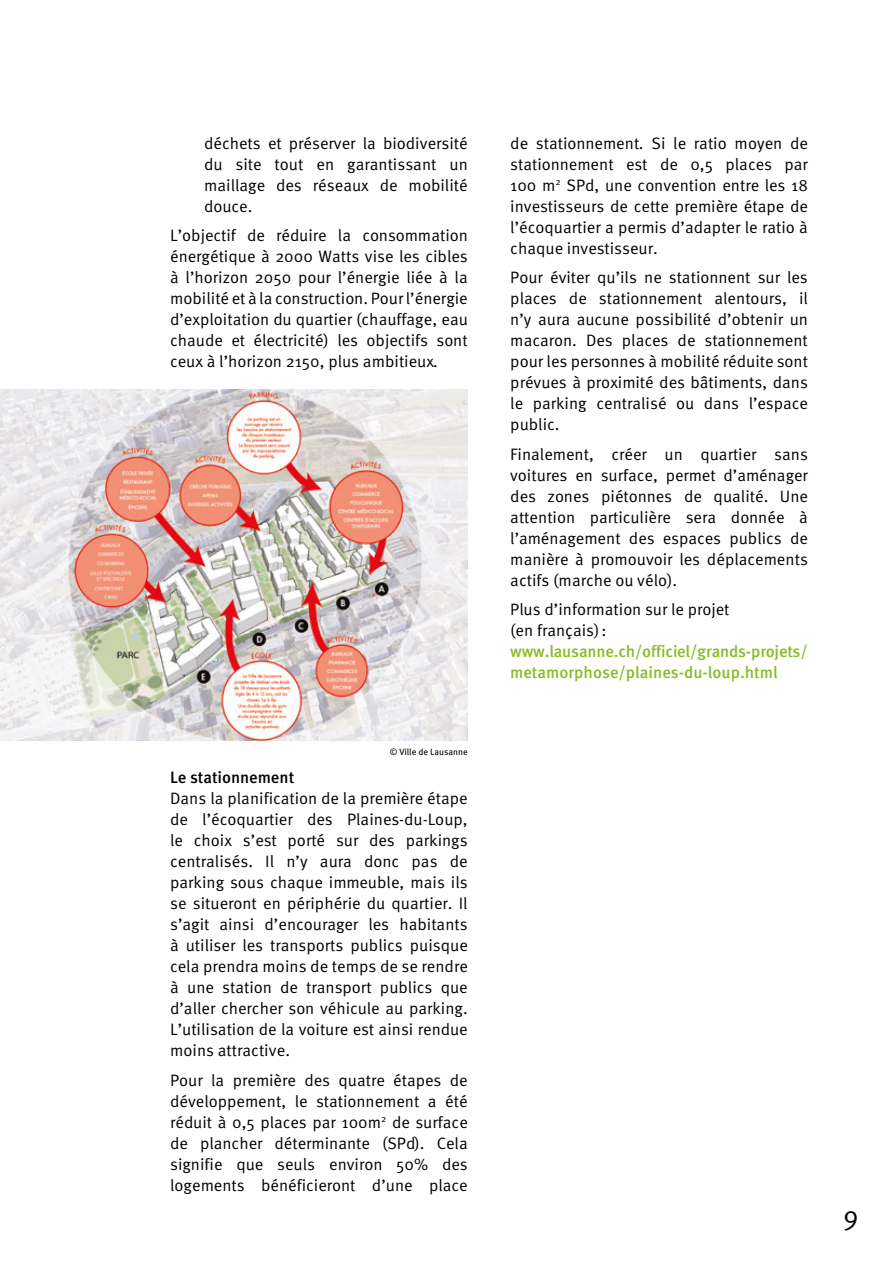
<style>
.page{position:relative;width:893px;height:1263px;background:#fff}
.page>*{position:absolute;margin:0;border:0;box-sizing:border-box;transform-origin:0 0}
.t1{font:27px "FF Meta Pro";color:#000}
.t2{font:16.5px/21px "FF Meta Pro";color:#000;text-align:justify}
.t3{font:500 16.5px/21px "FF Meta Pro";letter-spacing:-.01em;color:#86bc25}
.t4{font:500 16.5px "FF Meta Pro";color:#000}
.t5{font:9px "FF Meta Pro";color:#000}
</style>
<div class="page">
<img style="left:0;top:389px;width:468px;height:351px">
<p class="t2" style="left:204px;top:131px;width:265px">déchets et préserver la biodiversité du site tout en garantissant un maillage des réseaux de mobilité douce.</p>
<p class="t2" style="left:170px;top:224px;width:299px">L’objectif de réduire la consommation énergétique à 2000 Watts vise les cibles à l’horizon 2050 pour l’énergie liée à la mobilité et à la construction. Pour l’énergie d’exploitation du quartier (chauffage, eau chaude et électricité) les objectifs sont ceux à l’horizon 2150, plus ambitieux.</p>
<p class="t5" style="left:390px;top:745px;width:79px">© Ville de Lausanne</p>
<p class="t4" style="left:170px;top:765px;width:126px">Le stationnement</p>
<p class="t2" style="left:170px;top:787px;width:299px">Dans la planification de la première étape de l’écoquartier des Plaines-du-Loup, le choix s’est porté sur des parkings centralisés. Il n’y aura donc pas de parking sous chaque immeuble, mais ils se situeront en périphérie du quartier. Il s’agit ainsi d’encourager les habitants à utiliser les transports publics puisque cela prendra moins de temps de se rendre à une station de transport publics que d’aller chercher son véhicule au parking.<br>L’utilisation de la voiture est ainsi rendue moins attractive.</p>
<p class="t2" style="left:170px;top:1068px;width:299px">Pour la première des quatre étapes de développement, le stationnement a été réduit à 0,5 places par 100m<sup>2</sup> de surface de plancher déterminante (SPd). Cela signifie que seuls environ 50% des logements bénéficieront d’une place</p>
<p class="t2" style="left:510px;top:131px;width:299px">de stationnement. Si le ratio moyen de stationnement est de 0,5 places par 100 m<sup>2</sup> SPd, une convention entre les 18 investisseurs de cette première étape de l’écoquartier a permis d’adapter le ratio à chaque investisseur.</p>
<p class="t2" style="left:510px;top:266px;width:299px">Pour éviter qu’ils ne stationnent sur les places de stationnement alentours, il n’y aura aucune possibilité d’obtenir un macaron. Des places de stationnement pour les personnes à mobilité réduite sont prévues à proximité des bâtiments, dans le parking centralisé ou dans l’espace public.</p>
<p class="t2" style="left:510px;top:442px;width:299px">Finalement, créer un quartier sans voitures en surface, permet d’aménager des zones piétonnes de qualité. Une attention particulière sera donnée à l’aménagement des espaces publics de manière à promouvoir les déplacements actifs (marche ou vélo).</p>
<p class="t2" style="left:510px;top:598px;width:221px">Plus d’information sur le projet (en français):</p>
<p class="t3" style="left:510px;top:640px;width:299px">www.lausanne.ch/officiel/grands-projets/ metamorphose/plaines-du-loup.html</p>
<h1 class="t1" style="left:843px;top:1195px;width:17px">9</h1>
</div>
